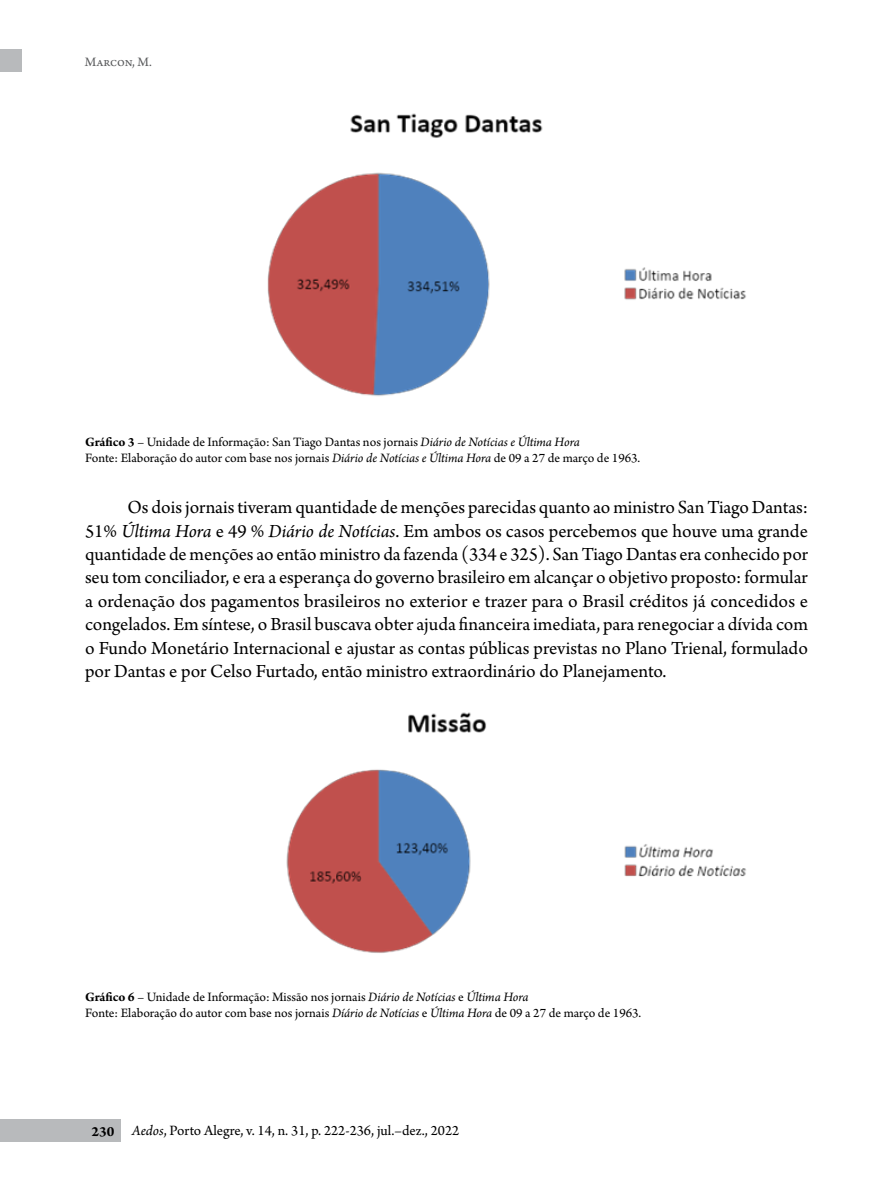
<style>
.page{position:relative;width:893px;height:1191px;background:#fff}
.page>*{position:absolute;margin:0;border:0;box-sizing:border-box;transform-origin:0 0}
.t1{font:19.5px/23.4px "Arno Pro";color:#000;text-align:justify}
.t2{font:15px "Arno Pro";color:#000}
.t3{font:13.5px/16.2px "Arno Pro";letter-spacing:-.005em;color:#000}
.t4{font:13.5px "Arno Pro";letter-spacing:-.005em;color:#58595b}
.s1{font-weight:700}
.s2{font-style:italic}
</style>
<div class="page">
<div style="left:0;top:1119px;width:121px;height:23px;background:#b8babc"></div>
<div style="left:0;top:49px;width:22px;height:23px;background:#b8babc"></div>
<img style="left:267px;top:113px;width:479px;height:283px">
<img style="left:286px;top:712px;width:460px;height:241px">
<p class="t4" style="left:85px;top:54px;width:69px">Marcon, M.</p>
<p class="t3" style="left:85px;top:434px;width:557px"><span class="s1">Gráfico 3</span> – Unidade de Informação: San Tiago Dantas nos jornais <span class="s2">Diário de Notícias e Última Hora<br></span>Fonte: Elaboração do autor com base nos jornais <span class="s2">Diário de Notícias e Última Hora</span> de 09 a 27 de março de 1963.</p>
<p class="t1" style="left:85px;top:496px;width:725px;text-indent:43px">Os dois jornais tiveram quantidade de menções parecidas quanto ao ministro San Tiago Dantas:<br>51% <span class="s2">Última Hora</span> e 49 % <span class="s2">Diário de Notícias</span>. Em ambos os casos percebemos que houve uma grande quantidade de menções ao então ministro da fazenda (334 e 325). San Tiago Dantas era conhecido por seu tom conciliador, e era a esperança do governo brasileiro em alcançar o objetivo proposto: formular a ordenação dos pagamentos brasileiros no exterior e trazer para o Brasil créditos já concedidos e congelados. Em síntese, o Brasil buscava obter ajuda financeira imediata, para renegociar a dívida com o Fundo Monetário Internacional e ajustar as contas públicas previstas no Plano Trienal, formulado por Dantas e por Celso Furtado, então ministro extraordinário do Planejamento.</p>
<p class="t3" style="left:85px;top:989px;width:558px"><span class="s1">Gráfico 6</span> – Unidade de Informação: Missão nos jornais <span class="s2">Diário de Notícias</span> e <span class="s2">Última Hora<br></span>Fonte: Elaboração do autor com base nos jornais <span class="s2">Díário de Notícias</span> e <span class="s2">Última Hora</span> de 09 a 27 de março de 1963.</p>
<p class="t2" style="left:91px;top:1122px;width:369px"><span class="s1">230</span> <span class="s2">Aedos</span>, Porto Alegre, v. 14, n. 31, p. 222-236, jul.–dez., 2022</p>
</div>
